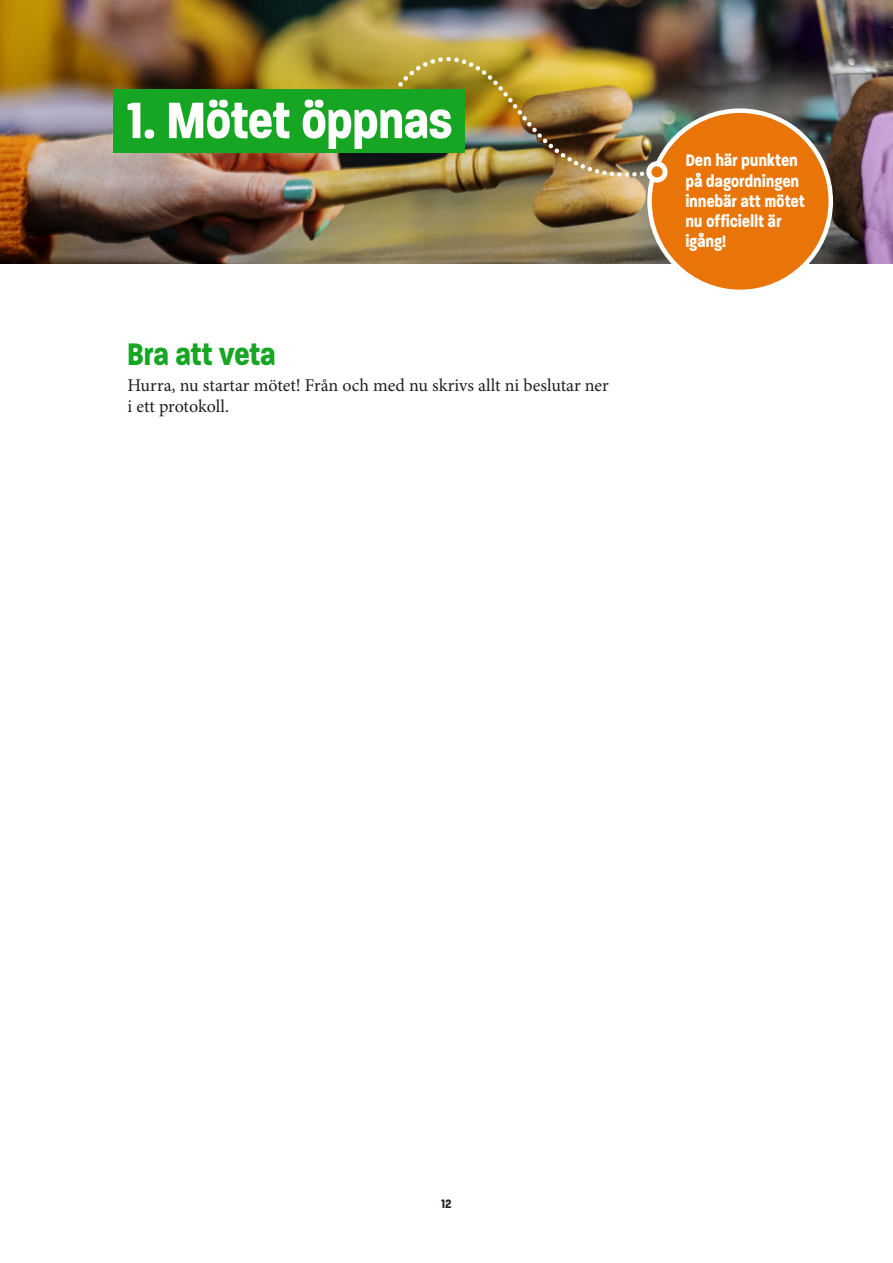
<style>
.page{position:relative;width:893px;height:1263px;background:#fff}
.page>*{position:absolute;margin:0;border:0;box-sizing:border-box;transform-origin:0 0}
.t1{font:700 69px "Paralucent Condensed";letter-spacing:-.005em;color:#fff}
.t2{font:700 42px "Paralucent Condensed";color:#17a624}
.t3{font:700 22.5px/20.2px "Paralucent Condensed";letter-spacing:.005em;color:#fff}
.t4{font:18px/21px "Minion Pro";letter-spacing:-.005em;color:#231f20}
.t5{font:700 16.5px "Paralucent Condensed";color:#231f20}
</style>
<div class="page">
<img style="left:0;top:0;width:893px;height:264px">
<div style="left:113px;top:90px;width:352px;height:63px;background:#17a624"></div>
<div style="left:650px;top:111px;width:181px;height:181px;background:#e97407;border-radius:50%"></div>
<div style="left:647px;top:108px;width:186px;height:186px;border:4px solid #fff;border-radius:50%"></div>
<img style="left:396px;top:55px;width:333px;height:128px">
<h1 class="t1" style="left:128px;top:83px;width:327px">1. Mötet öppnas</h1>
<h2 class="t2" style="left:128px;top:332px;width:150px">Bra att veta</h2>
<p class="t4" style="left:128px;top:375px;width:483px">Hurra, nu startar mötet! Från och med nu skrivs allt ni beslutar ner i ett protokoll.</p>
<p class="t3" style="left:686px;top:150px;width:121px">Den här punkten på dagordningen innebär att mötet nu officiellt är igång!</p>
<p class="t5" style="left:441px;top:1195px;width:11px">12</p>
</div>
